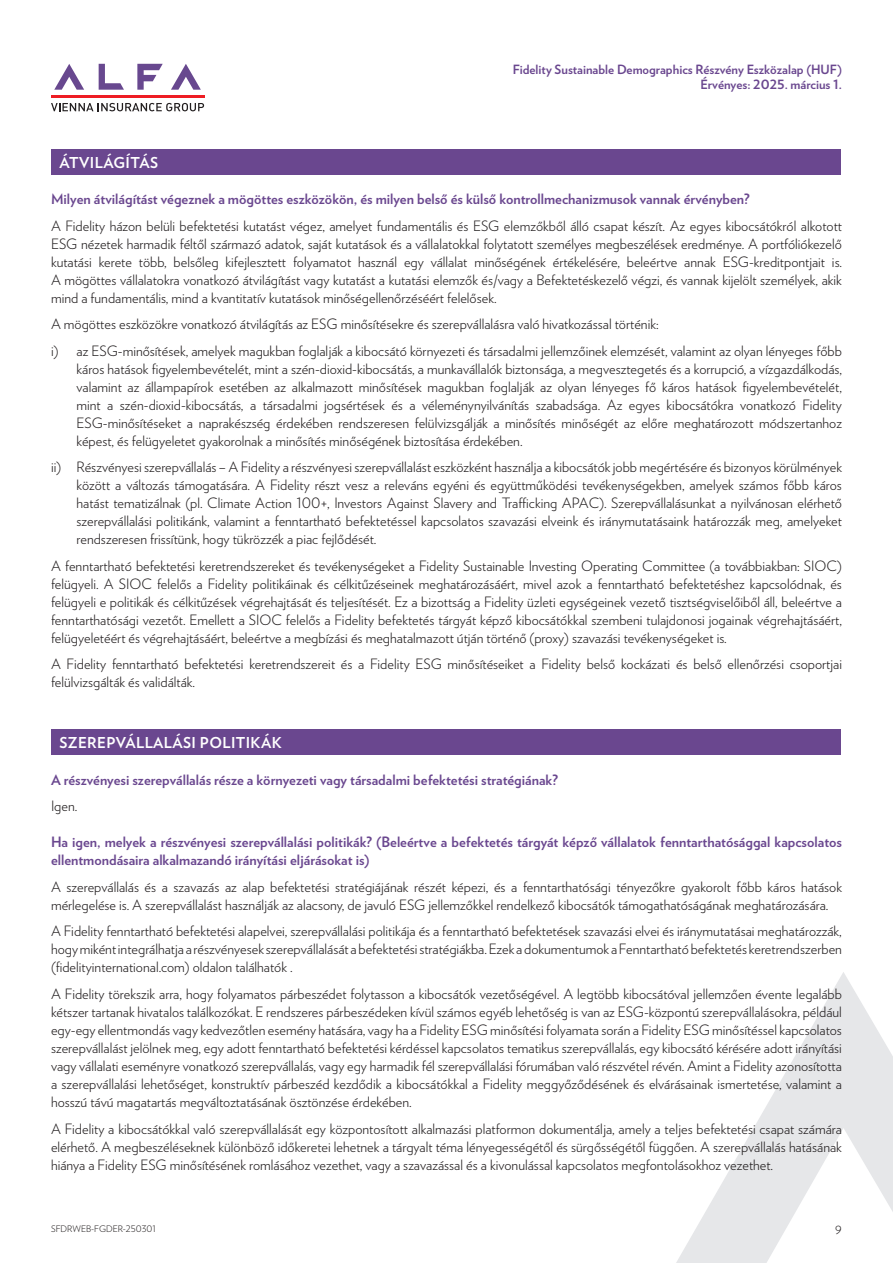
<style>
.page{position:relative;width:893px;height:1263px;background:#fff}
.page>*{position:absolute;margin:0;border:0;box-sizing:border-box;transform-origin:0 0}
.t1{font:700 15px "Verlag";letter-spacing:.025em;color:#fff}
.t2{font:300 14.25px/18px "Verlag";color:#231f20;text-align:justify}
.t3{font:700 14.25px/18px "Verlag";color:#6a478f}
.t4{font:700 12.75px/15px "Verlag";color:#6a478f;text-align:right}
.t5{font:300 11.25px "Verlag";color:#231f20}
.t6{font:300 9px "Verlag";color:#231f20}
</style>
<div class="page">
<svg style="left:171px;top:64px;width:30px;height:26px"></svg>
<svg style="left:137px;top:64px;width:26px;height:26px"></svg>
<svg style="left:99px;top:64px;width:25px;height:26px"></svg>
<svg style="left:54px;top:64px;width:30px;height:26px"></svg>
<hr style="left:51px;top:95px;width:153px;height:3px;background:#ee1d23">
<svg style="left:51px;top:103px;width:153px;height:8px"></svg>
<svg style="left:676px;top:972px;width:217px;height:291px"></svg>
<div style="left:51px;top:149px;width:789px;height:25px;background:#6a478f"></div>
<div style="left:51px;top:729px;width:789px;height:26px;background:#6a478f"></div>
<p class="t4" style="left:513px;top:61px;width:331px">Fidelity Sustainable Demographics Részvény Eszközalap (HUF)<br>Érvényes: 2025. március 1.</p>
<p class="t1" style="left:60px;top:150px;width:100px">ÁTVILÁGÍTÁS</p>
<p class="t3" style="left:51px;top:189px;width:700px">Milyen átvilágítást végeznek a mögöttes eszközökön, és milyen belső és külső kontrollmechanizmusok vannak érvényben?</p>
<p class="t2" style="left:51px;top:216px;width:792px">A Fidelity házon belüli befektetési kutatást végez, amelyet fundamentális és ESG elemzőkből álló csapat készít. Az egyes kibocsátókról alkotott ESG nézetek harmadik féltől származó adatok, saját kutatások és a vállalatokkal folytatott személyes megbeszélések eredménye. A portfóliókezelő kutatási kerete több, belsőleg kifejlesztett folyamatot használ egy vállalat minőségének értékelésére, beleértve annak ESG-kreditpontjait is.<br>A mögöttes vállalatokra vonatkozó átvilágítást vagy kutatást a kutatási elemzők és/vagy a Befektetéskezelő végzi, és vannak kijelölt személyek, akik mind a fundamentális, mind a kvantitatív kutatások minőségellenőrzéséért felelősek.</p>
<p class="t2" style="left:51px;top:310px;width:792px;line-height:26.5px">A mögöttes eszközökre vonatkozó átvilágítás az ESG minősítésekre és szerepvállalásra való hivatkozással történik:<br>i) az ESG-minősítések, amelyek magukban foglalják a kibocsátó környezeti és társadalmi jellemzőinek elemzését, valamint az olyan lényeges főbb</p>
<p class="t2" style="left:77px;top:359px;width:767px">káros hatások figyelembevételét, mint a szén-dioxid-kibocsátás, a munkavállalók biztonsága, a megvesztegetés és a korrupció, a vízgazdálkodás, valamint az állampapírok esetében az alkalmazott minősítések magukban foglalják az olyan lényeges fő káros hatások figyelembevételét, mint a szén-dioxid-kibocsátás, a társadalmi jogsértések és a véleménynyilvánítás szabadsága. Az egyes kibocsátókra vonatkozó Fidelity ESG-minősítéseket a naprakészség érdekében rendszeresen felülvizsgálják a minősítés minőségét az előre meghatározott módszertanhoz képest, és felügyeletet gyakorolnak a minősítés minőségének biztosítása érdekében.</p>
<p class="t2" style="left:77px;top:457px;width:767px;text-indent:-26px">ii) Részvényesi szerepvállalás – A Fidelity a részvényesi szerepvállalást eszközként használja a kibocsátók jobb megértésére és bizonyos körülmények között a változás támogatására. A Fidelity részt vesz a releváns egyéni és együttműködési tevékenységekben, amelyek számos főbb káros hatást tematizálnak (pl. Climate Action 100+, Investors Against Slavery and Trafficking APAC). Szerepvállalásunkat a nyilvánosan elérhető szerepvállalási politikánk, valamint a fenntartható befektetéssel kapcsolatos szavazási elveink és iránymutatásaink határozzák meg, amelyeket rendszeresen frissítünk, hogy tükrözzék a piac fejlődését.</p>
<p class="t2" style="left:51px;top:556px;width:792px">A fenntartható befektetési keretrendszereket és tevékenységeket a Fidelity Sustainable Investing Operating Committee (a továbbiakban: SIOC) felügyeli. A SIOC felelős a Fidelity politikáinak és célkitűzéseinek meghatározásáért, mivel azok a fenntartható befektetéshez kapcsolódnak, és felügyeli e politikák és célkitűzések végrehajtását és teljesítését. Ez a bizottság a Fidelity üzleti egységeinek vezető tisztségviselőiből áll, beleértve a fenntarthatósági vezetőt. Emellett a SIOC felelős a Fidelity befektetés tárgyát képző kibocsátókkal szembeni tulajdonosi jogainak végrehajtásáért, felügyeletéért és végrehajtásáért, beleértve a megbízási és meghatalmazott útján történő (proxy) szavazási tevékenységeket is.</p>
<p class="t2" style="left:51px;top:654px;width:792px">A Fidelity fenntartható befektetési keretrendszereit és a Fidelity ESG minősítéseiket a Fidelity belső kockázati és belső ellenőrzési csoportjai felülvizsgálták és validálták.</p>
<p class="t1" style="left:60px;top:731px;width:224px">SZEREPVÁLLALÁSI POLITIKÁK</p>
<p class="t3" style="left:51px;top:770px;width:508px">A részvényesi szerepvállalás része a környezeti vagy társadalmi befektetési stratégiának?</p>
<p class="t2" style="left:51px;top:796px;width:28px">Igen.</p>
<p class="t3" style="left:51px;top:832px;width:792px">Ha igen, melyek a részvényesi szerepvállalási politikák? (Beleértve a befektetés tárgyát képző vállalatok fenntarthatósággal kapcsolatos ellentmondásaira alkalmazandó irányítási eljárásokat is)</p>
<p class="t2" style="left:51px;top:877px;width:792px">A szerepvállalás és a szavazás az alap befektetési stratégiájának részét képezi, és a fenntarthatósági tényezőkre gyakorolt főbb káros hatások mérlegelése is. A szerepvállalást használják az alacsony, de javuló ESG jellemzőkkel rendelkező kibocsátók támogathatóságának meghatározására.</p>
<p class="t2" style="left:51px;top:921px;width:792px">A Fidelity fenntartható befektetési alapelvei, szerepvállalási politikája és a fenntartható befektetések szavazási elvei és iránymutatásai meghatározzák, hogy miként integrálhatja a részvényesek szerepvállalását a befektetési stratégiákba. Ezek a dokumentumok a Fenntartható befektetés keretrendszerben (fidelityinternational.com) oldalon találhatók .</p>
<p class="t2" style="left:51px;top:984px;width:792px">A Fidelity törekszik arra, hogy folyamatos párbeszédet folytasson a kibocsátók vezetőségével. A legtöbb kibocsátóval jellemzően évente legalább kétszer tartanak hivatalos találkozókat. E rendszeres párbeszédeken kívül számos egyéb lehetőség is van az ESG-központú szerepvállalásokra, például egy-egy ellentmondás vagy kedvezőtlen esemény hatására, vagy ha a Fidelity ESG minősítési folyamata során a Fidelity ESG minősítéssel kapcsolatos szerepvállalást jelölnek meg, egy adott fenntartható befektetési kérdéssel kapcsolatos tematikus szerepvállalás, egy kibocsátó kérésére adott irányítási vagy vállalati eseményre vonatkozó szerepvállalás, vagy egy harmadik fél szerepvállalási fórumában való részvétel révén. Amint a Fidelity azonosította a szerepvállalási lehetőséget, konstruktív párbeszéd kezdődik a kibocsátókkal a Fidelity meggyőződésének és elvárásainak ismertetése, valamint a hosszú távú magatartás megváltoztatásának ösztönzése érdekében.</p>
<p class="t2" style="left:51px;top:1118px;width:792px">A Fidelity a kibocsátókkal való szerepvállalását egy központosított alkalmazási platformon dokumentálja, amely a teljes befektetési csapat számára elérhető. A megbeszéléseknek különböző időkeretei lehetnek a tárgyalt téma lényegességétől és sürgősségétől függően. A szerepvállalás hatásának hiánya a Fidelity ESG minősítésének romlásához vezethet, vagy a szavazással és a kivonulással kapcsolatos megfontolásokhoz vezethet.</p>
<p class="t6" style="left:51px;top:1222px;width:106px">SFDRWEB-FGDER-250301</p>
<p class="t5" style="left:835px;top:1221px;width:8px">9</p>
</div>
